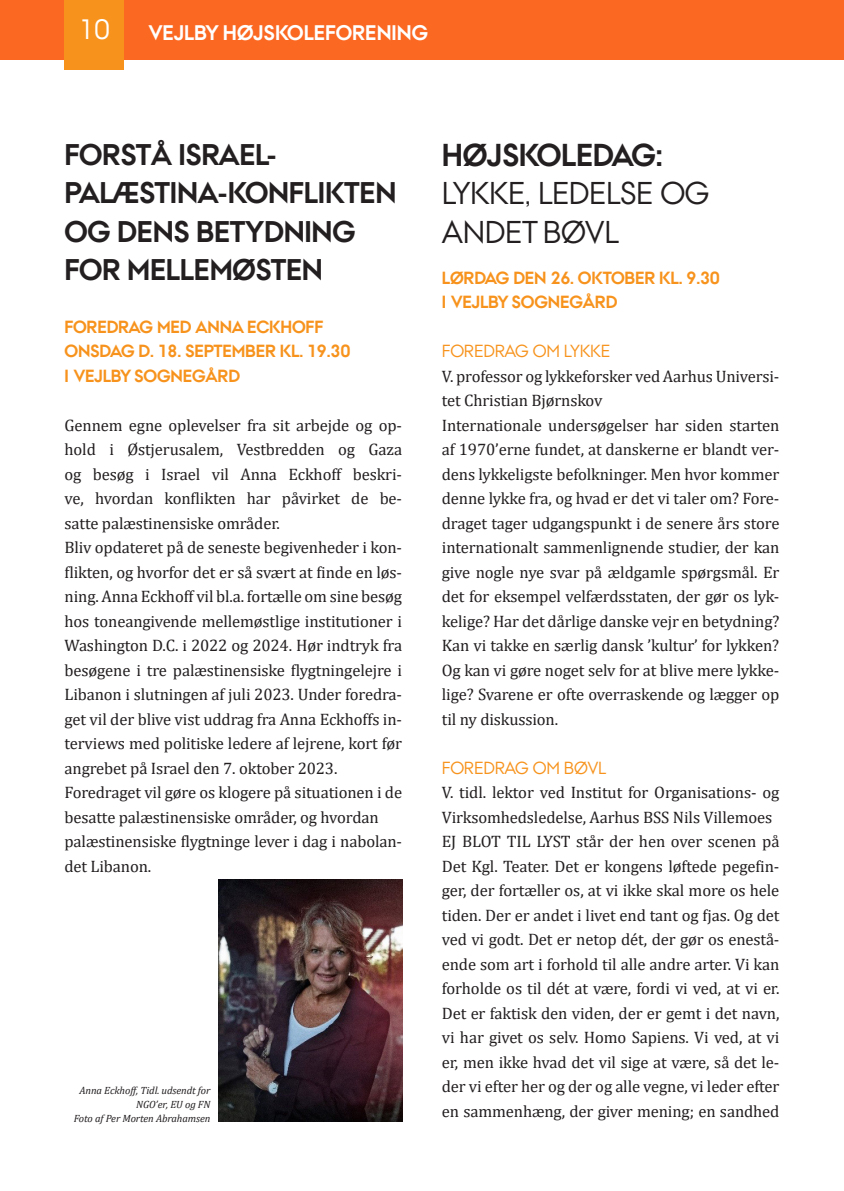
<style>
.page{position:relative;width:844px;height:1191px;background:#fff}
.page>*{position:absolute;margin:0;border:0;box-sizing:border-box;transform-origin:0 0}
.a_under_overskrift{font:31.5px "AU Passata";letter-spacing:-.01em;color:#231f20}
.a_under_overskrift-2{font:700 31.5px "AU Passata";letter-spacing:-.01em;color:#231f20}
.a_under_overskrift-3{font:700 29.75px/38.5px "AU Passata";letter-spacing:-.01em;color:#231f20}
.a_over{font:28px "AU Passata";color:#fff}
.a_mellem{font:700 21px "AU Passata";color:#fff}
.Underrubrik{font:700 17.5px "AU Passata";letter-spacing:-.01em;color:#f7931d}
.Underrubrik-2{font:17.5px "AU Passata";letter-spacing:-.01em;color:#f7931d}
.a_brod{font:17.5px "AU Passata";letter-spacing:-.01em;color:#f7931d}
.a_brod-2{font:16.62px/24.5px "Cambria";letter-spacing:-.01em;color:#231f20;text-align:justify}
.a_billed{font:italic 10.5px/14px "Cambria";letter-spacing:-.01em;color:#231f20;text-align:right}
</style>
<div class="page">
<div style="left:0;top:0;width:843px;height:60px;background:#fb6822"></div>
<div style="left:64px;top:0;width:60px;height:69px;background:#f7931d"></div>
<img style="left:218px;top:879px;width:184px;height:242px">
<p class="a_over" style="left:78px;top:13px;width:33px">10</p>
<p class="a_mellem" style="left:149px;top:20px;width:280px">VEJLBY HØJSKOLEFORENING</p>
<p class="a_under_overskrift-3" style="left:64px;top:135px;width:214px">FORSTÅ ISRAEL-</p>
<p class="a_under_overskrift-3" style="left:64px;top:174px;width:333px">PALÆSTINA-KONFLIKTEN<br>OG DENS BETYDNING<br>FOR MELLEMØSTEN</p>
<p class="Underrubrik" style="left:64px;top:316px;width:260px">FOREDRAG MED ANNA ECKHOFF</p>
<p class="Underrubrik" style="left:64px;top:341px;width:287px">ONSDAG D. 18. SEPTEMBER KL. 19.30</p>
<p class="Underrubrik" style="left:64px;top:365px;width:177px">I VEJLBY SOGNEGÅRD</p>
<p class="a_brod-2" style="left:64px;top:413px;width:339px">Gennem egne oplevelser fra sit arbejde og op&shy;hold i Østjerusalem, Vestbredden og Gaza og besøg i Israel vil Anna Eckhoff beskri&shy;ve, hvordan konflikten har påvirket de be&shy;satte palæstinensiske områder.</p>
<p class="a_brod-2" style="left:64px;top:535px;width:339px">Bliv opdateret på de seneste begivenheder i kon&shy;flikten, og hvorfor det er så svært at finde en løs&shy;ning. Anna Eckhoff vil bl.a. fortælle om sine besøg hos toneangivende mellemøstlige institutioner i Washington D.C. i 2022 og 2024. Hør indtryk fra besøgene i tre palæstinensiske flygtningelejre i Libanon i slutningen af juli 2023. Under foredra&shy;get vil der blive vist uddrag fra Anna Eckhoffs in&shy;terviews med politiske ledere af lejrene, kort før angrebet på Israel den 7. oktober 2023.</p>
<p class="a_brod-2" style="left:64px;top:780px;width:339px">Foredraget vil gøre os klogere på situationen i de besatte palæstinensiske områder, og hvordan</p>
<p class="a_brod-2" style="left:64px;top:829px;width:339px">palæstinensiske flygtninge lever i dag i nabolan&shy;det Libanon.</p>
<p class="a_billed" style="left:80px;top:1082px;width:132px">Anna Eckhoff, Tidl. udsendt for<br>NGO’er, EU og FN</p>
<p class="a_billed" style="left:74px;top:1110px;width:138px">Foto af Per Morten Abrahamsen</p>
<p class="a_under_overskrift-2" style="left:441px;top:137px;width:222px">HØJSKOLEDAG:</p>
<p class="a_under_overskrift" style="left:441px;top:175px;width:269px">LYKKE, LEDELSE OG</p>
<p class="a_under_overskrift" style="left:441px;top:214px;width:178px">ANDET BØVL</p>
<p class="Underrubrik" style="left:441px;top:267px;width:279px">LØRDAG DEN 26. OKTOBER KL. 9.30</p>
<p class="Underrubrik" style="left:441px;top:292px;width:177px">I VEJLBY SOGNEGÅRD</p>
<p class="Underrubrik-2" style="left:441px;top:341px;width:170px">FOREDRAG OM LYKKE</p>
<p class="a_brod-2" style="left:441px;top:364px;width:339px">V. professor og lykkeforsker ved Aarhus Universi&shy;tet Christian Bjørnskov</p>
<p class="a_brod-2" style="left:441px;top:413px;width:339px">Internationale undersøgelser har siden starten af 1970’erne fundet, at danskerne er blandt ver&shy;dens lykkeligste befolkninger. Men hvor kommer denne lykke fra, og hvad er det vi taler om? Fore&shy;draget tager udgangspunkt i de senere års store internationalt sammenlignende studier, der kan give nogle nye svar på ældgamle spørgsmål. Er det for eksempel velfærdsstaten, der gør os lyk&shy;kelige? Har det dårlige danske vejr en betydning?<br>Kan vi takke en særlig dansk ’kultur’ for lykken?<br>Og kan vi gøre noget selv for at blive mere lykke&shy;lige? Svarene er ofte overraskende og lægger op til ny diskussion.</p>
<p class="a_brod" style="left:441px;top:757px;width:166px">FOREDRAG OM BØVL</p>
<p class="a_brod-2" style="left:441px;top:780px;width:339px">V. tidl. lektor ved Institut for Organisations- og<br>Virksomhedsledelse, Aarhus BSS Nils Villemoes</p>
<p class="a_brod-2" style="left:441px;top:829px;width:339px">EJ BLOT TIL LYST står der hen over scenen på Det Kgl. Teater. Det er kongens løftede pegefin&shy;ger, der fortæller os, at vi ikke skal more os hele tiden. Der er andet i livet end tant og fjas. Og det ved vi godt. Det er netop dét, der gør os enestå&shy;ende som art i forhold til alle andre arter. Vi kan forholde os til dét at være, fordi vi ved, at vi er.<br>Det er faktisk den viden, der er gemt i det navn, vi har givet os selv. Homo Sapiens. Vi ved, at vi er, men ikke hvad det vil sige at være, så det le&shy;der vi efter her og der og alle vegne, vi leder efter en sammenhæng, der giver mening; en sandhed</p>
</div>
